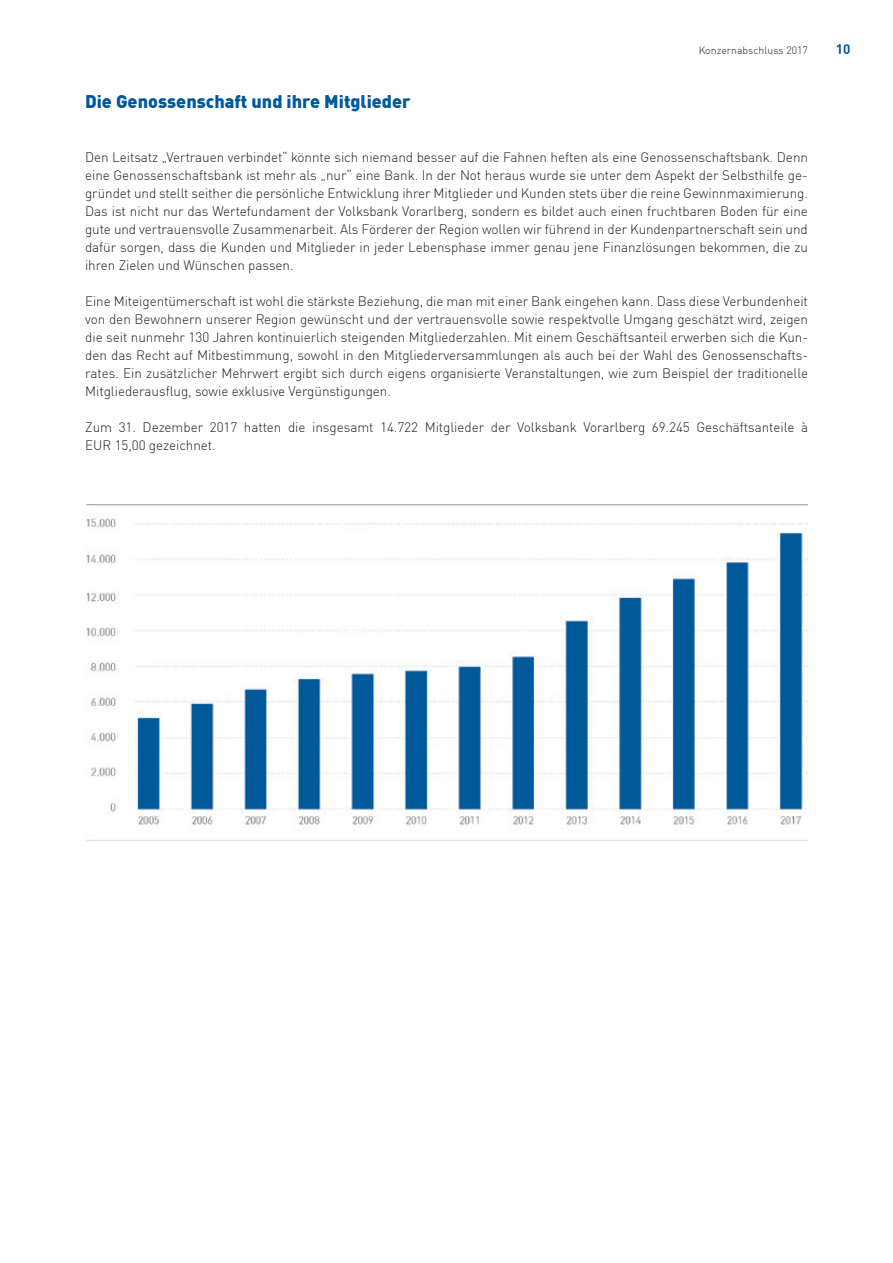
<style>
.page{position:relative;width:893px;height:1263px;background:#fff}
.page>*{position:absolute;margin:0;border:0;box-sizing:border-box;transform-origin:0 0}
.t1{font:900 18px "DINOT";color:#00599b}
.t2{font:300 13.5px/18px "DINOT";letter-spacing:-.005em;color:#231f20;text-align:justify}
.t3{font:700 13.5px "DINOT";color:#00599b}
.t4{font:300 10.5px "DINOT";color:#231f20}
</style>
<div class="page">
<img style="left:86px;top:504px;width:722px;height:324px">
<h1 class="t1" style="left:85px;top:87px;width:327px">Die Genossenschaft und ihre Mitglieder</h1>
<p class="t4" style="left:699px;top:42px;width:111px">Konzernabschluss 2017</p>
<p class="t3" style="left:836px;top:38px;width:16px">10</p>
<p class="t2" style="left:85px;top:147px;width:724px">Den Leitsatz „Vertrauen verbindet“ könnte sich niemand besser auf die Fahnen heften als eine Genossenschaftsbank. Denn eine Genossenschaftsbank ist mehr als „nur“ eine Bank. In der Not heraus wurde sie unter dem Aspekt der Selbsthilfe ge&shy;gründet und stellt seither die persönliche Entwicklung ihrer Mitglieder und Kunden stets über die reine Gewinnmaximierung.<br>Das ist nicht nur das Wertefundament der Volksbank Vorarlberg, sondern es bildet auch einen fruchtbaren Boden für eine gute und vertrauensvolle Zusammenarbeit. Als Förderer der Region wollen wir führend in der Kundenpartnerschaft sein und dafür sorgen, dass die Kunden und Mitglieder in jeder Lebensphase immer genau jene Finanzlösungen bekommen, die zu ihren Zielen und Wünschen passen.</p>
<p class="t2" style="left:85px;top:291px;width:725px">Eine Miteigentümerschaft ist wohl die stärkste Beziehung, die man mit einer Bank eingehen kann. Dass diese Verbundenheit von den Bewohnern unserer Region gewünscht und der vertrauensvolle sowie respektvolle Umgang geschätzt wird, zeigen die seit nunmehr 130 Jahren kontinuierlich steigenden Mitgliederzahlen. Mit einem Geschäftsanteil erwerben sich die Kun&shy;den das Recht auf Mitbestimmung, sowohl in den Mitgliederversammlungen als auch bei der Wahl des Genossenschafts&shy;rates. Ein zusätzlicher Mehrwert ergibt sich durch eigens organisierte Veranstaltungen, wie zum Beispiel der traditionelle Mitgliederausflug, sowie exklusive Vergünstigungen.</p>
<p class="t2" style="left:85px;top:417px;width:724px">Zum 31. Dezember 2017 hatten die insgesamt 14.722 Mitglieder der Volksbank Vorarlberg 69.245 Geschäftsanteile à<br>EUR 15,00 gezeichnet.</p>
</div>
